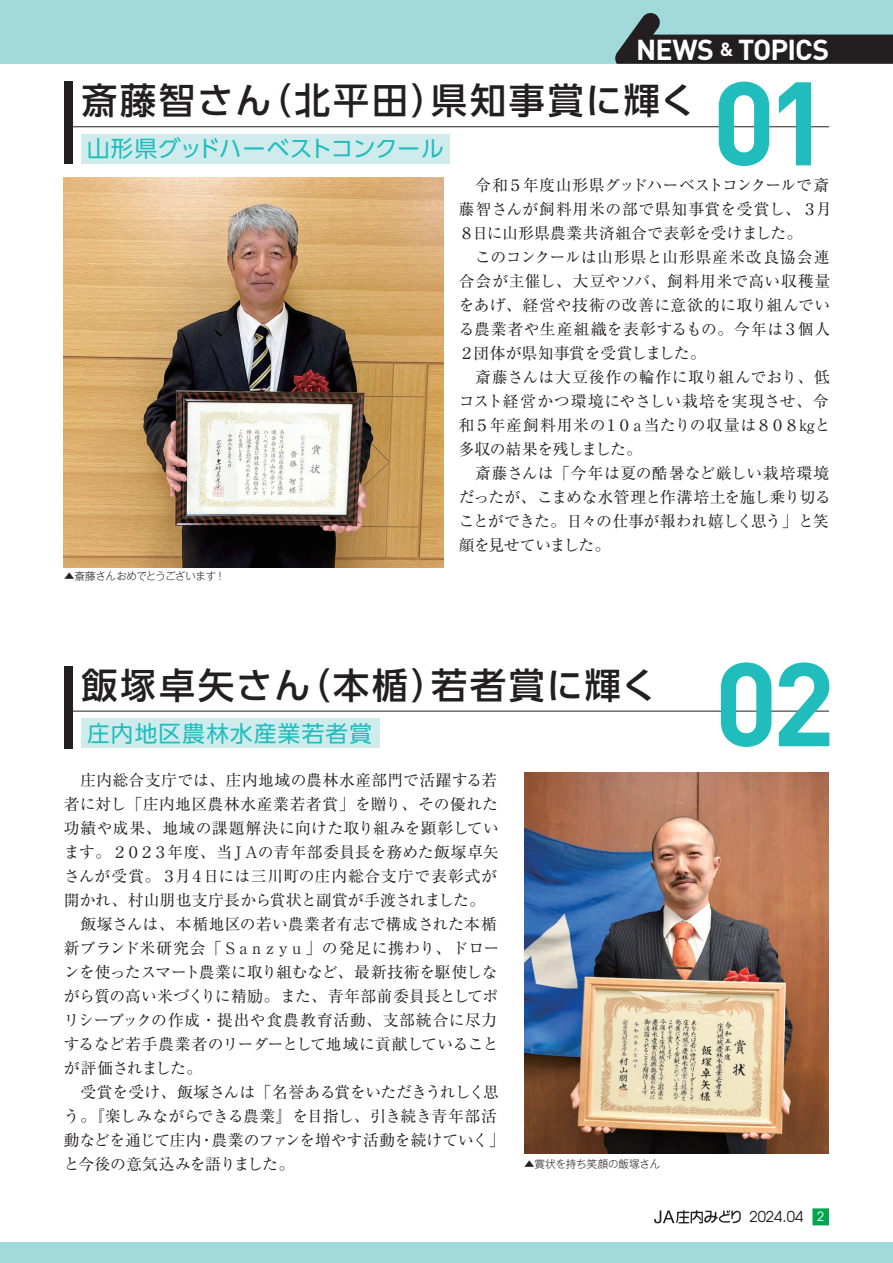
<style>
.page{position:relative;width:893px;height:1263px;background:#a2dadb}
.page>*{position:absolute;margin:0;border:0;box-sizing:border-box;transform-origin:0 0}
.t1{font:700 116.7px "DIN";color:#21bdbd}
.t2{font:500 36px "UD Shin Go Pro";letter-spacing:.08em;color:#231f20}
.t3{font:700 28.5px "DIN";letter-spacing:-.035em;color:#fff}
.t4{font:22.5px "UD Shin Go Pro";letter-spacing:.005em;color:#21bdbd}
.t5{font:22.5px "UD Shin Go Pro";letter-spacing:.06em;color:#21bdbd}
.t6{font:15.75px/24px "Ryumin Pr 6";letter-spacing:.01em;color:#231f20}
.t7{font:15.75px "Ryumin Pr 6";letter-spacing:-.02em;color:#231f20}
.t8{font:15px "Avant Garde";color:#231f20}
.t9{font:300 10.5px "Gothic MB101 Pr 6";letter-spacing:-.02em;color:#231f20}
.s1{font-size:18.75px}
.s2{font-size:12.75px;color:#fff}
</style>
<div class="page">
<div style="left:0;top:64px;width:893px;height:1177px;background:#fff"></div>
<svg style="left:615px;top:13px;width:278px;height:51px"></svg>
<div style="left:64px;top:82px;width:8px;height:82px;background:#231f20"></div>
<hr style="left:68px;top:126px;width:761px;height:1px;background:#231f20">
<div style="left:81px;top:134px;width:369px;height:30px;background:#cfebec"></div>
<img style="left:524px;top:772px;width:305px;height:382px">
<img style="left:64px;top:177px;width:379px;height:391px">
<div style="left:64px;top:666px;width:8px;height:82px;background:#231f20"></div>
<hr style="left:68px;top:711px;width:761px;height:1px;background:#231f20">
<div style="left:81px;top:718px;width:298px;height:30px;background:#cfebec"></div>
<div style="left:812px;top:1208px;width:17px;height:17px;background:#00a54f"></div>
<svg style="left:654px;top:1210px;width:87px;height:14px"></svg>
<p class="t3" style="left:636px;top:31px;width:194px">NEWS <span class="s1">&amp;</span> TOPICS</p>
<p class="t2" style="left:81px;top:72px;width:616px">斎藤智さん（北平田）県知事賞に輝く</p>
<p class="t4" style="left:87px;top:130px;width:358px">山形県グッドハーベストコンクール</p>
<p class="t7" style="left:459px;top:173px;width:372px">　令和５年度山形県グッドハーベストコンクールで斎</p>
<p class="t1" style="left:712px;top:47px;width:119px">01</p>
<p class="t6" style="left:459px;top:196px;width:374px">藤智さんが飼料用米の部で県知事賞を受賞し、３月<br>８日に山形県農業共済組合で表彰を受けました。<br>　このコンクールは山形県と山形県産米改良協会連合会が主催し、大豆やソバ、飼料用米で高い収穫量をあげ、経営や技術の改善に意欲的に取り組んでいる農業者や生産組織を表彰するもの。今年は３個人<br>２団体が県知事賞を受賞しました。<br>　斎藤さんは大豆後作の輪作に取り組んでおり、低コスト経営かつ環境にやさしい栽培を実現させ、令和５年産飼料用米の１０ａ当たりの収量は８０８㎏と多収の結果を残しました。<br>　斎藤さんは「今年は夏の酷暑など厳しい栽培環境だったが、こまめな水管理と作溝培土を施し乗り切ることができた。日々の仕事が報われ嬉しく思う」と笑顔を見せていました。</p>
<p class="t9" style="left:64px;top:567px;width:163px">▲斎藤さんおめでとうございます！</p>
<p class="t2" style="left:81px;top:656px;width:577px">飯塚卓矢さん（本楯）若者賞に輝く</p>
<p class="t5" style="left:87px;top:715px;width:286px">庄内地区農林水産業若者賞</p>
<p class="t6" style="left:64px;top:767px;width:442px">　庄内総合支庁では、庄内地域の農林水産部門で活躍する若者に対し「庄内地区農林水産業若者賞」を贈り、その優れた功績や成果、地域の課題解決に向けた取り組みを顕彰しています。２０２３年度、当ＪＡの青年部委員長を務めた飯塚卓矢さんが受賞。３月４日には三川町の庄内総合支庁で表彰式が開かれ、村山朋也支庁長から賞状と副賞が手渡されました。　飯塚さんは、本楯地区の若い農業者有志で構成された本楯新ブランド米研究会「Ｓａｎｚｙｕ」の発足に携わり、ドローンを使ったスマート農業に取り組むなど、最新技術を駆使しながら質の高い米づくりに精励。また、青年部前委員長としてポリシーブックの作成・提出や食農教育活動、支部統合に尽力するなど若手農業者のリーダーとして地域に貢献していることが評価されました。<br>　受賞を受け、飯塚さんは「名誉ある賞をいただきうれしく思う。『楽しみながらできる農業』を目指し、引き続き青年部活動などを通じて庄内・農業のファンを増やす活動を続けていく」と今後の意気込みを語りました。</p>
<p class="t9" style="left:524px;top:1155px;width:137px">▲賞状を持ち笑顔の飯塚さん</p>
<p class="t1" style="left:714px;top:628px;width:122px">02</p>
<p class="t8" style="left:749px;top:1207px;width:76px">2024.04 <span class="s2">2</span></p>
</div>
